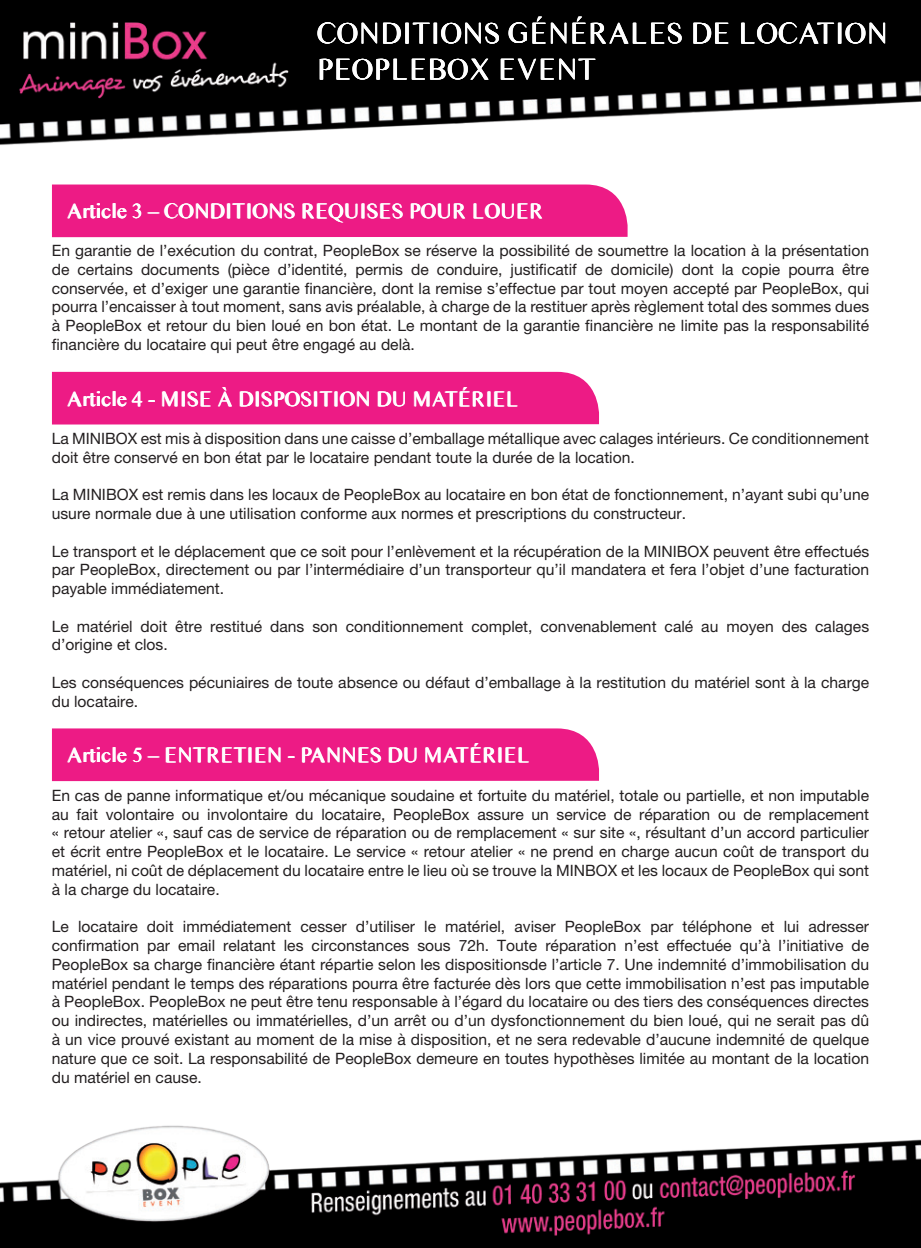
<style>
.page{position:relative;width:921px;height:1248px;background:#fff}
.page>*{position:absolute;margin:0;border:0;box-sizing:border-box;transform-origin:0 0}
.t1{font:30px/36px "Times Sans Serif";color:#fff}
.t2{font:21.4px "Times Sans Serif";color:#fff}
.t3{font:15.6px/18.8px "Helvetica Neue LT Pro";color:#231f20;text-align:justify}
</style>
<div class="page">
<img style="left:0;top:0;width:920px;height:145px">
<img style="left:0;top:1125px;width:920px;height:122px">
<div style="left:52px;top:184px;width:575px;height:53px;background:#ed1b85"></div>
<div style="left:52px;top:372px;width:547px;height:52px;background:#ed1b85"></div>
<div style="left:52px;top:728px;width:547px;height:53px;background:#ed1b85"></div>
<h1 class="t1" style="left:317px;top:14px;width:572px">CONDITIONS GÉNÉRALES DE LOCATION<br>PEOPLEBOX EVENT</h1>
<h2 class="t2" style="left:66px;top:197px;width:126px">ARTICLE 3 – CONDITIONS</h2>
<h2 class="t2" style="left:300px;top:197px;width:56px">REQUISES</h2>
<h2 class="t2" style="left:408px;top:197px;width:15px">POUR</h2>
<h2 class="t2" style="left:471px;top:197px;width:15px">LOUER</h2>
<h2 class="t2" style="left:179px;top:197px;width:14px">ONI</h2>
<h2 class="t2" style="left:344px;top:197px;width:13px">S</h2>
<h2 class="t2" style="left:179px;top:197px;width:14px">ONI</h2>
<h2 class="t2" style="left:344px;top:197px;width:13px">S</h2>
<h2 class="t2" style="left:179px;top:197px;width:14px">ONI</h2>
<h2 class="t2" style="left:344px;top:197px;width:13px">S</h2>
<p class="t3" style="left:52px;top:241px;width:818px">En garantie de l’exécution du contrat, PeopleBox se réserve la possibilité de soumettre la location à la présentation de certains documents (pièce d’identité, permis de conduire, justificatif de domicile) dont la copie pourra être conservée, et d’exiger une garantie financière, dont la remise s’effectue par tout moyen accepté par PeopleBox, qui pourra l’encaisser à tout moment, sans avis préalable, à charge de la restituer après règlement total des sommes dues à PeopleBox et retour du bien loué en bon état. Le montant de la garantie financière ne limite pas la responsabilité financière du locataire qui peut être engagé au delà.</p>
<h2 class="t2" style="left:66px;top:384px;width:124px">ARTICLE 4 - MISE</h2>
<h2 class="t2" style="left:217px;top:384px;width:34px">À DISPOSITION</h2>
<h2 class="t2" style="left:375px;top:384px;width:52px">DU MAT</h2>
<h2 class="t2" style="left:457px;top:384px;width:26px">ÉRIEL</h2>
<h2 class="t2" style="left:238px;top:384px;width:13px">ISOI</h2>
<h2 class="t2" style="left:238px;top:384px;width:13px">ISOI</h2>
<h2 class="t2" style="left:238px;top:384px;width:13px">ISOI</h2>
<p class="t3" style="left:52px;top:428px;width:818px">La MINIBOX est mis à disposition dans une caisse d’emballage métallique avec calages intérieurs. Ce conditionnement doit être conservé en bon état par le locataire pendant toute la durée de la location.</p>
<p class="t3" style="left:52px;top:485px;width:818px">La MINIBOX est remis dans les locaux de PeopleBox au locataire en bon état de fonctionnement, n’ayant subi qu’une usure normale due à une utilisation conforme aux normes et prescriptions du constructeur.</p>
<p class="t3" style="left:52px;top:541px;width:818px">Le transport et le déplacement que ce soit pour l’enlèvement et la récupération de la MINIBOX peuvent être effectués par PeopleBox, directement ou par l’intermédiaire d’un transporteur qu’il mandatera et fera l’objet d’une facturation payable immédiatement.</p>
<p class="t3" style="left:52px;top:616px;width:818px">Le matériel doit être restitué dans son conditionnement complet, convenablement calé au moyen des calages d’origine et clos.</p>
<p class="t3" style="left:52px;top:672px;width:818px">Les conséquences pécuniaires de toute absence ou défaut d’emballage à la restitution du matériel sont à la charge du locataire.</p>
<h2 class="t2" style="left:66px;top:740px;width:124px">ARTICLE 5 – ENTRETIEN</h2>
<h2 class="t2" style="left:287px;top:740px;width:38px">- PANNES</h2>
<h2 class="t2" style="left:386px;top:740px;width:52px">DU MAT</h2>
<h2 class="t2" style="left:468px;top:740px;width:26px">ÉRIEL</h2>
<h2 class="t2" style="left:177px;top:740px;width:14px">NTE</h2>
<h2 class="t2" style="left:310px;top:740px;width:15px">N</h2>
<h2 class="t2" style="left:177px;top:740px;width:14px">NTE</h2>
<h2 class="t2" style="left:310px;top:740px;width:15px">N</h2>
<h2 class="t2" style="left:177px;top:740px;width:14px">NTE</h2>
<h2 class="t2" style="left:310px;top:740px;width:15px">N</h2>
<p class="t3" style="left:52px;top:785px;width:818px">En cas de panne informatique et/ou mécanique soudaine et fortuite du matériel, totale ou partielle, et non imputable au fait volontaire ou involontaire du locataire, PeopleBox assure un service de réparation ou de remplacement « retour atelier «, sauf cas de service de réparation ou de remplacement « sur site «, résultant d’un accord particulier et écrit entre PeopleBox et le locataire. Le service « retour atelier « ne prend en charge aucun coût de transport du matériel, ni coût de déplacement du locataire entre le lieu où se trouve la MINBOX et les locaux de PeopleBox qui sont à la charge du locataire.</p>
<p class="t3" style="left:52px;top:917px;width:818px">Le locataire doit immédiatement cesser d’utiliser le matériel, aviser PeopleBox par téléphone et lui adresser confirmation par email relatant les circonstances sous 72h. Toute réparation n’est effectuée qu’à l’initiative de PeopleBox sa charge financière étant répartie selon les dispositionsde l’article 7. Une indemnité d’immobilisation du matériel pendant le temps des réparations pourra être facturée dès lors que cette immobilisation n’est pas imputable à PeopleBox. PeopleBox ne peut être tenu responsable à l’égard du locataire ou des tiers des conséquences directes ou indirectes, matérielles ou immatérielles, d’un arrêt ou d’un dysfonctionnement du bien loué, qui ne serait pas dû à un vice prouvé existant au moment de la mise à disposition, et ne sera redevable d’aucune indemnité de quelque nature que ce soit. La responsabilité de PeopleBox demeure en toutes hypothèses limitée au montant de la location du matériel en cause.</p>
</div>
